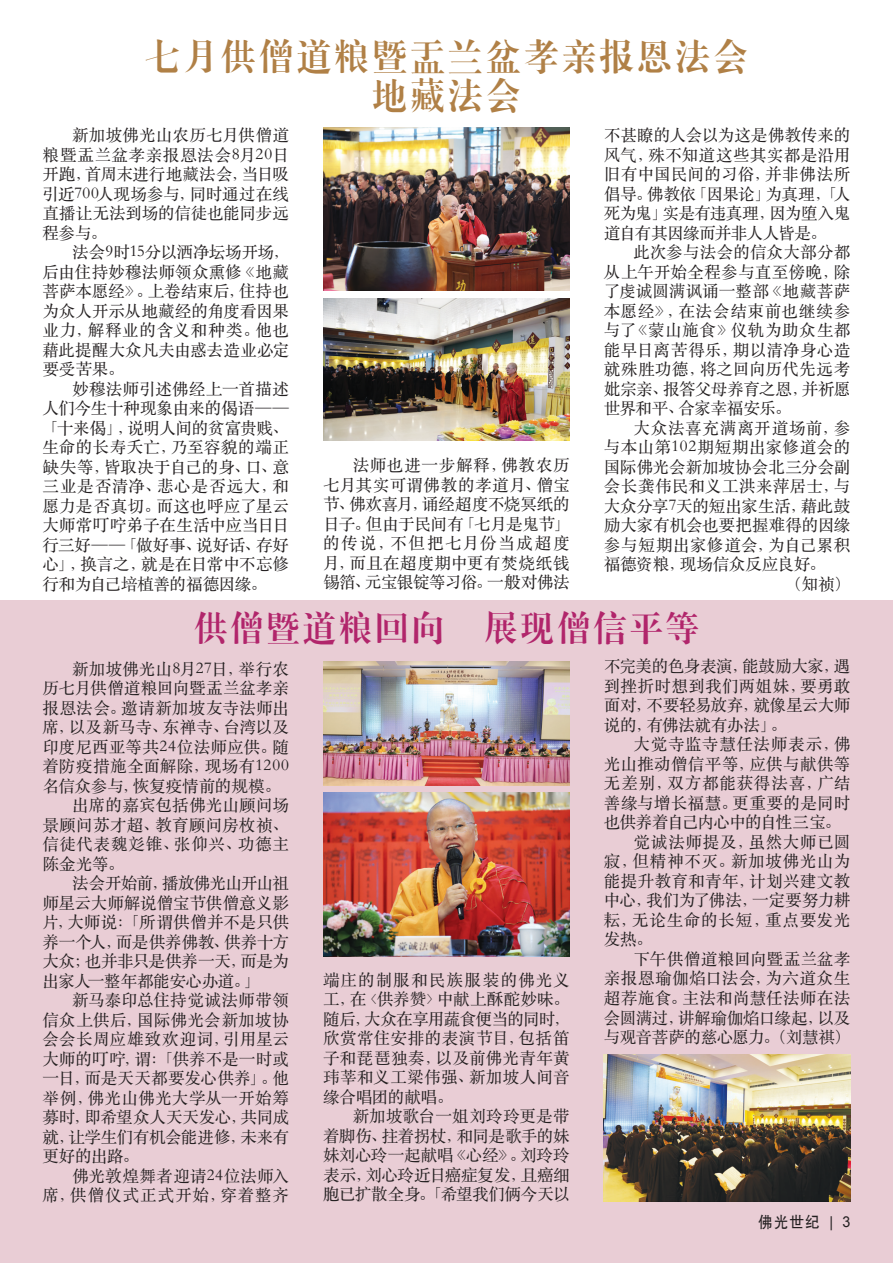
<style>
.page{position:relative;width:893px;height:1263px;background:#fff}
.page>*{position:absolute;margin:0;border:0;box-sizing:border-box;transform-origin:0 0}
.t1{font:36px/39px "JQ Biao Song JT";letter-spacing:.11em;color:#b08046;text-align:center;scale:.95 1}
.t2{font:34.5px "JQ Biao Song JT";letter-spacing:.11em;color:#b1256b;scale:.95 1}
.t3{font:16.5px/19.5px "ST Songti SC Regular";letter-spacing:.005em;color:#231f20;text-align:justify}
.t4{font:16.5px "ST Songti SC Regular";letter-spacing:.025em;color:#231f20}
.t5{font:16.5px "ST Songti SC Regular";letter-spacing:.05em;color:#231f20}
.t6{font:16.5px "ST Songti SC Regular";letter-spacing:.03em;color:#231f20}
.t7{font:16.5px "ST Songti SC Regular";letter-spacing:-.025em;color:#231f20}
.t8{font:16.5px "ST Songti SC Regular";letter-spacing:.045em;color:#231f20}
.t9{font:16.5px "ST Songti SC Regular";letter-spacing:-.015em;color:#231f20}
.t10{font:16.5px "ST Songti SC Regular";letter-spacing:-.02em;color:#231f20}
.t11{font:16.5px "ST Songti SC Regular";letter-spacing:.065em;color:#231f20}
.t12{font:16.5px "ST Songti SC Regular";letter-spacing:-.045em;color:#231f20}
.t13{font:16.5px "ST Songti SC Regular";letter-spacing:.04em;color:#231f20}
.t14{font:16.5px "ST Songti SC Regular";letter-spacing:.035em;color:#231f20}
.t15{font:16.5px "ST Songti SC Regular";letter-spacing:-.04em;color:#231f20}
.t16{font:15px "SIL Hei Med Jian";color:#231f20;scale:.95 1}
.s1{font-family:"Arial"}
</style>
<div class="page">
<div style="left:0;top:600px;width:893px;height:663px;background:#e9cdd5"></div>
<img style="left:323px;top:662px;width:247px;height:123px">
<img style="left:323px;top:128px;width:247px;height:162px">
<img style="left:323px;top:298px;width:247px;height:142px">
<img style="left:604px;top:1054px;width:246px;height:147px">
<img style="left:323px;top:792px;width:246px;height:164px">
<h1 class="t1" style="left:145px;top:38px;width:636px">七月供僧道粮暨盂兰盆孝亲报恩法会地藏法会</h1>
<p class="t3" style="left:42px;top:125px;width:248px;text-indent:30px">新加坡佛光山农历七月供僧道粮暨盂兰盆孝亲报恩法会8月20日开跑，首周末进行地藏法会，当日吸引近700人现场参与，同时通过在线直播让无法到场的信徒也能同步远程参与。</p>
<p class="t3" style="left:42px;top:242px;width:248px;text-indent:30px">法会9时15分以洒净坛场开场，后由住持妙穆法师领众熏修《地藏菩萨本愿经》。上卷结束后，住持也为众人开示从地藏经的角度看因果业力，解释业的含义和种类。他也藉此提醒大众凡夫由惑去造业必定要受苦果。</p>
<p class="t3" style="left:42px;top:378px;width:248px;text-indent:30px">妙穆法师引述佛经上一首描述人们今生十种现象由来的偈语——「十来偈」，说明人间的贫富贵贱、生命的长寿夭亡，乃至容貌的端正缺失等，皆取决于自己的身、口、意三业是否清净、悲心是否远大，和愿力是否真切。而这也呼应了星云大师常叮咛弟子在生活中应当日日行三好——「做好事、说好话、存好心」，换言之，就是在日常中不忘修行和为自己培植善的福德因缘。</p>
<p class="t3" style="left:323px;top:454px;width:248px;text-indent:30px">法师也进一步解释，佛教农历七月其实可谓佛教的孝道月、僧宝节、佛欢喜月，诵经超度不烧冥纸的日子。但由于民间有「七月是鬼节」的传说，不但把七月份当成超度月，而且在超度期中更有焚烧纸钱锡箔、元宝银锭等习俗。一般对佛法</p>
<p class="t3" style="left:604px;top:125px;width:248px">不甚瞭的人会以为这是佛教传来的风气，殊不知道这些其实都是沿用旧有中国民间的习俗，并非佛法所倡导。佛教依「因果论」为真理，「人死为鬼」实是有违真理，因为堕入鬼道自有其因缘而并非人人皆是。</p>
<p class="t3" style="left:604px;top:242px;width:248px;text-indent:30px">此次参与法会的信众大部分都从上午开始全程参与直至傍晚，除了虔诚圆满讽诵一整部《地藏菩萨本愿经》，在法会结束前也继续参与了《蒙山施食》仪轨为助众生都能早日离苦得乐，期以清净身心造就殊胜功德，将之回向历代先远考妣宗亲、报答父母养育之恩，并祈愿世界和平、合家幸福安乐。</p>
<p class="t5" style="left:633px;top:417px;width:218px">大众法喜充满离开道场前，参</p>
<p class="t6" style="left:604px;top:437px;width:248px">与本山第102期短期出家修道会的</p>
<p class="t3" style="left:604px;top:456px;width:248px">国际佛光会新加坡协会北三分会副</p>
<p class="t3" style="left:604px;top:476px;width:248px">会长龚伟民和义工洪来萍居士，与</p>
<p class="t3" style="left:604px;top:495px;width:248px">大众分享7天的短出家生活，藉此鼓</p>
<p class="t3" style="left:604px;top:515px;width:248px">励大家有机会也要把握难得的因缘</p>
<p class="t4" style="left:604px;top:534px;width:248px">参与短期出家修道会，为自己累积</p>
<p class="t3" style="left:604px;top:554px;width:223px">福德资粮，现场信众反应良好。</p>
<p class="t3" style="left:785px;top:573px;width:67px">（知祯）</p>
<h2 class="t2" style="left:194px;top:610px;width:533px">供僧暨道粮回向　展现僧信平等</h2>
<p class="t3" style="left:72px;top:658px;width:218px">新加坡佛光山8月27日，举行农</p>
<p class="t3" style="left:42px;top:677px;width:248px">历七月供僧道粮回向暨盂兰盆孝亲</p>
<p class="t3" style="left:42px;top:697px;width:248px">报恩法会。邀请新加坡友寺法师出</p>
<p class="t3" style="left:42px;top:716px;width:248px">席，以及新马寺、东禅寺、台湾以及</p>
<p class="t3" style="left:42px;top:736px;width:248px">印度尼西亚等共24位法师应供。随</p>
<p class="t6" style="left:42px;top:756px;width:248px">着防疫措施全面解除，现场有1200</p>
<p class="t3" style="left:42px;top:775px;width:240px">名信众参与，恢复疫情前的规模。</p>
<p class="t3" style="left:72px;top:795px;width:218px">出席的嘉宾包括佛光山顾问场</p>
<p class="t3" style="left:42px;top:814px;width:248px">景顾问苏才超、教育顾问房枚祯、</p>
<p class="t5" style="left:42px;top:834px;width:248px">信徒代表魏彣锥、张仰兴、功德主</p>
<p class="t3" style="left:42px;top:853px;width:83px">陈金光等。</p>
<p class="t15" style="left:72px;top:873px;width:218px">法会开始前，播放佛光山开山祖</p>
<p class="t3" style="left:42px;top:892px;width:248px">师星云大师解说僧宝节供僧意义影</p>
<p class="t3" style="left:42px;top:912px;width:248px">片，大师说：「所谓供僧并不是只供</p>
<p class="t3" style="left:42px;top:931px;width:248px">养一个人，而是供养佛教、供养十方</p>
<p class="t9" style="left:42px;top:951px;width:248px">大众；也并非只是供养一天，而是为</p>
<p class="t7" style="left:42px;top:970px;width:219px">出家人一整年都能安心办道。」</p>
<p class="t3" style="left:72px;top:990px;width:218px">新马泰印总住持觉诚法师带领</p>
<p class="t4" style="left:42px;top:1009px;width:248px">信众上供后，国际佛光会新加坡协</p>
<p class="t3" style="left:42px;top:1029px;width:248px">会会长周应雄致欢迎词，引用星云</p>
<p class="t3" style="left:42px;top:1048px;width:248px">大师的叮咛，谓：「供养不是一时或</p>
<p class="t3" style="left:42px;top:1068px;width:248px">一日，而是天天都要发心供养」。他</p>
<p class="t4" style="left:42px;top:1087px;width:248px">举例，佛光山佛光大学从一开始筹</p>
<p class="t3" style="left:42px;top:1107px;width:248px">募时，即希望众人天天发心，共同成</p>
<p class="t3" style="left:42px;top:1126px;width:248px">就，让学生们有机会能进修，未来有</p>
<p class="t3" style="left:42px;top:1146px;width:98px">更好的出路。</p>
<p class="t3" style="left:72px;top:1165px;width:218px">佛光敦煌舞者迎请24位法师入</p>
<p class="t11" style="left:42px;top:1185px;width:248px">席，供僧仪式正式开始，穿着整齐</p>
<p class="t3" style="left:323px;top:969px;width:248px">端庄的制服和民族服装的佛光义工，在〈供养赞〉中献上酥酡妙味。随后，大众在享用蔬食便当的同时，欣赏常住安排的表演节目，包括笛子和琵琶独奏，以及前佛光青年黄玮莘和义工梁伟强、新加坡人间音缘合唱团的献唱。</p>
<p class="t3" style="left:323px;top:1105px;width:248px;text-indent:30px">新加坡歌台一姐刘玲玲更是带着脚伤、拄着拐杖，和同是歌手的妹妹刘心玲一起献唱《心经》。刘玲玲表示，刘心玲近日癌症复发，且癌细胞已扩散全身。「希望我们俩今天以</p>
<p class="t3" style="left:604px;top:656px;width:248px">不完美的色身表演，能鼓励大家，遇到挫折时想到我们两姐妹，要勇敢面对，不要轻易放弃，就像星云大师说的，有佛法就有办法」。</p>
<p class="t8" style="left:633px;top:734px;width:218px">大觉寺监寺慧任法师表示，佛</p>
<p class="t3" style="left:604px;top:753px;width:248px">光山推动僧信平等，应供与献供等</p>
<p class="t5" style="left:604px;top:773px;width:248px">无差别，双方都能获得法喜，广结</p>
<p class="t4" style="left:604px;top:792px;width:248px">善缘与增长福慧。更重要的是同时</p>
<p class="t12" style="left:604px;top:812px;width:239px">也供养着自己内心中的自性三宝。</p>
<p class="t8" style="left:633px;top:831px;width:218px">觉诚法师提及，虽然大师已圆</p>
<p class="t13" style="left:604px;top:851px;width:248px">寂，但精神不灭。新加坡佛光山为</p>
<p class="t4" style="left:604px;top:870px;width:248px">能提升教育和青年，计划兴建文教</p>
<p class="t3" style="left:604px;top:890px;width:248px">中心，我们为了佛法，一定要努力耕</p>
<p class="t5" style="left:604px;top:909px;width:248px">耘，无论生命的长短，重点要发光</p>
<p class="t3" style="left:604px;top:929px;width:51px">发热。</p>
<p class="t4" style="left:633px;top:948px;width:218px">下午供僧道粮回向暨盂兰盆孝</p>
<p class="t14" style="left:604px;top:968px;width:248px">亲报恩瑜伽焰口法会，为六道众生</p>
<p class="t4" style="left:604px;top:987px;width:248px">超荐施食。主法和尚慧任法师在法</p>
<p class="t10" style="left:604px;top:1007px;width:248px">会圆满过，讲解瑜伽焰口缘起，以及</p>
<p class="t7" style="left:604px;top:1026px;width:248px">与观音菩萨的慈心愿力。（刘慧祺）</p>
<p class="t16" style="left:758px;top:1211px;width:99px">佛光世纪 <span class="s1">| 3</span></p>
</div>
